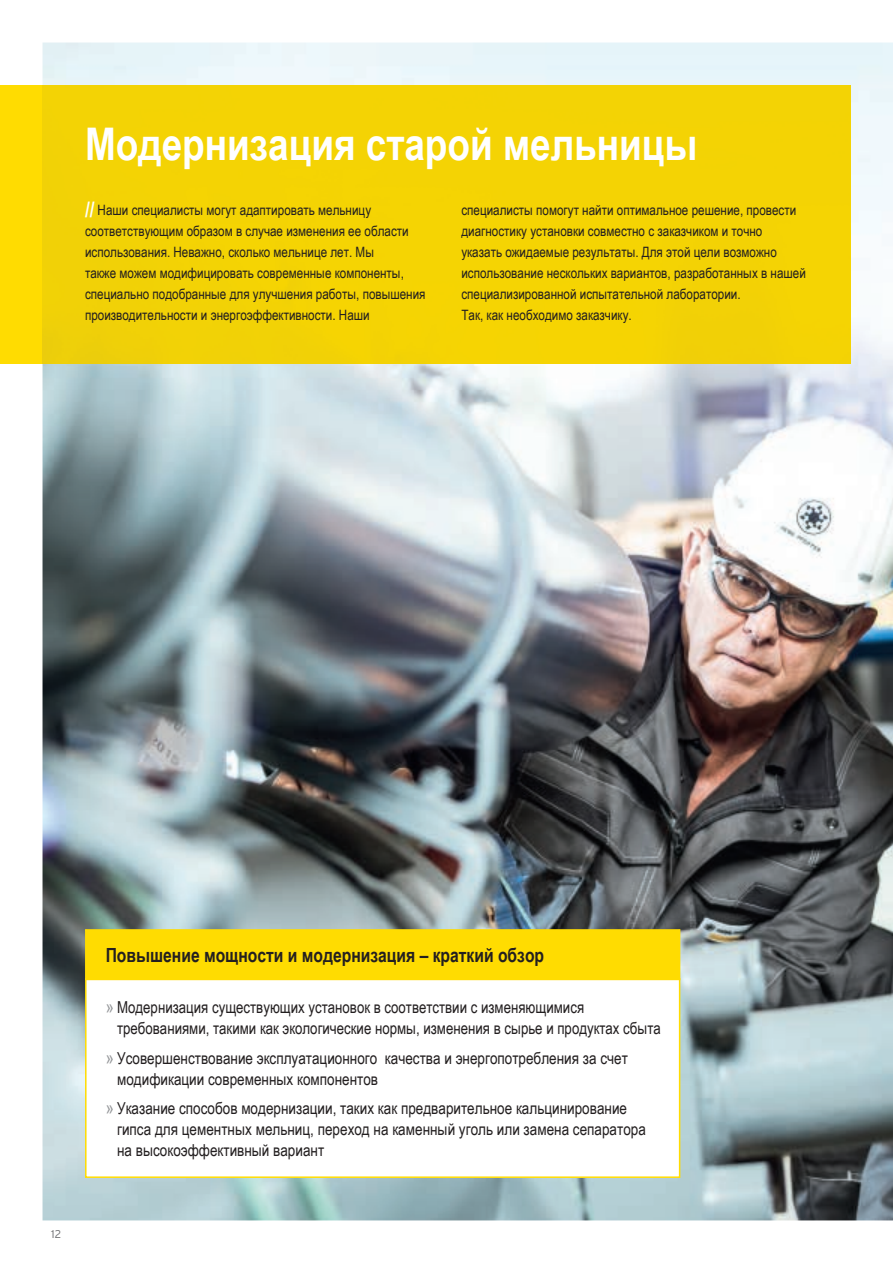
<style>
.page{position:relative;width:893px;height:1263px;background:#fff}
.page>*{position:absolute;margin:0;border:0;box-sizing:border-box;transform-origin:0 0}
.t1{font:700 45px "Arial Narrow";color:#fff}
.t2{font:700 19.5px "Arial Narrow";color:#231f20}
.t3{font:16.5px/21px "Arial Narrow";color:#231f20}
.t4{font:14.25px/21px "Arial Narrow";color:#231f20}
.t5{font:300 11.25px "Interstate";color:#6c6d70}
.s1{font-weight:700;font-size:21px;color:#fff}
.s2{font-size:18px;color:#939598}
</style>
<div class="page">
<img style="left:43px;top:43px;width:850px;height:1177px">
<div style="left:0;top:85px;width:43px;height:279px;background:#ffdc01"></div>
<div style="left:43px;top:85px;width:807px;height:279px;background:#f4d304"></div>
<svg style="left:85px;top:980px;width:595px;height:198px"></svg>
<div style="left:85px;top:929px;width:595px;height:51px;background:#ffdc01"></div>
<h1 class="t1" style="left:85px;top:110px;width:614px">Модернизация старой мельницы</h1>
<p class="t4" style="left:85px;top:199px;width:342px"><span class="s1">//</span> Наши специалисты могут адаптировать мельницу соответствующим образом в случае изменения ее области использования. Неважно, сколько мельнице лет. Мы<br>также можем модифицировать современные компоненты, специально подобранные для улучшения работы, повышения производительности и энергоэффективности. Наши</p>
<p class="t4" style="left:461px;top:199px;width:346px">специалисты помогут найти оптимальное решение, провести диагностику установки совместно с заказчиком и точно указать ожидаемые результаты. Для этой цели возможно использование нескольких вариантов, разработанных в нашей специализированной испытательной лаборатории.<br>Так, как необходимо заказчику.</p>
<p class="t5" style="left:51px;top:1228px;width:12px">12</p>
<h2 class="t2" style="left:106px;top:940px;width:440px">Повышение мощности и модернизация – краткий обзор</h2>
<p class="t3" style="left:117px;top:996px;width:545px;text-indent:-11px"><span class="s2">»</span> Модернизация существующих установок в соответствии с изменяющимися требованиями, такими как экологические нормы, изменения в сырье и продуктах сбыта</p>
<p class="t3" style="left:117px;top:1047px;width:512px;text-indent:-11px"><span class="s2">»</span> Усовершенствование эксплуатационного качества и энергопотребления за счет модификации современных компонентов</p>
<p class="t3" style="left:117px;top:1097px;width:530px;text-indent:-11px"><span class="s2">»</span> Указание способов модернизации, таких как предварительное кальцинирование гипса для цементных мельниц, переход на каменный уголь или замена сепаратора на высокоэффективный вариант</p>
</div>
